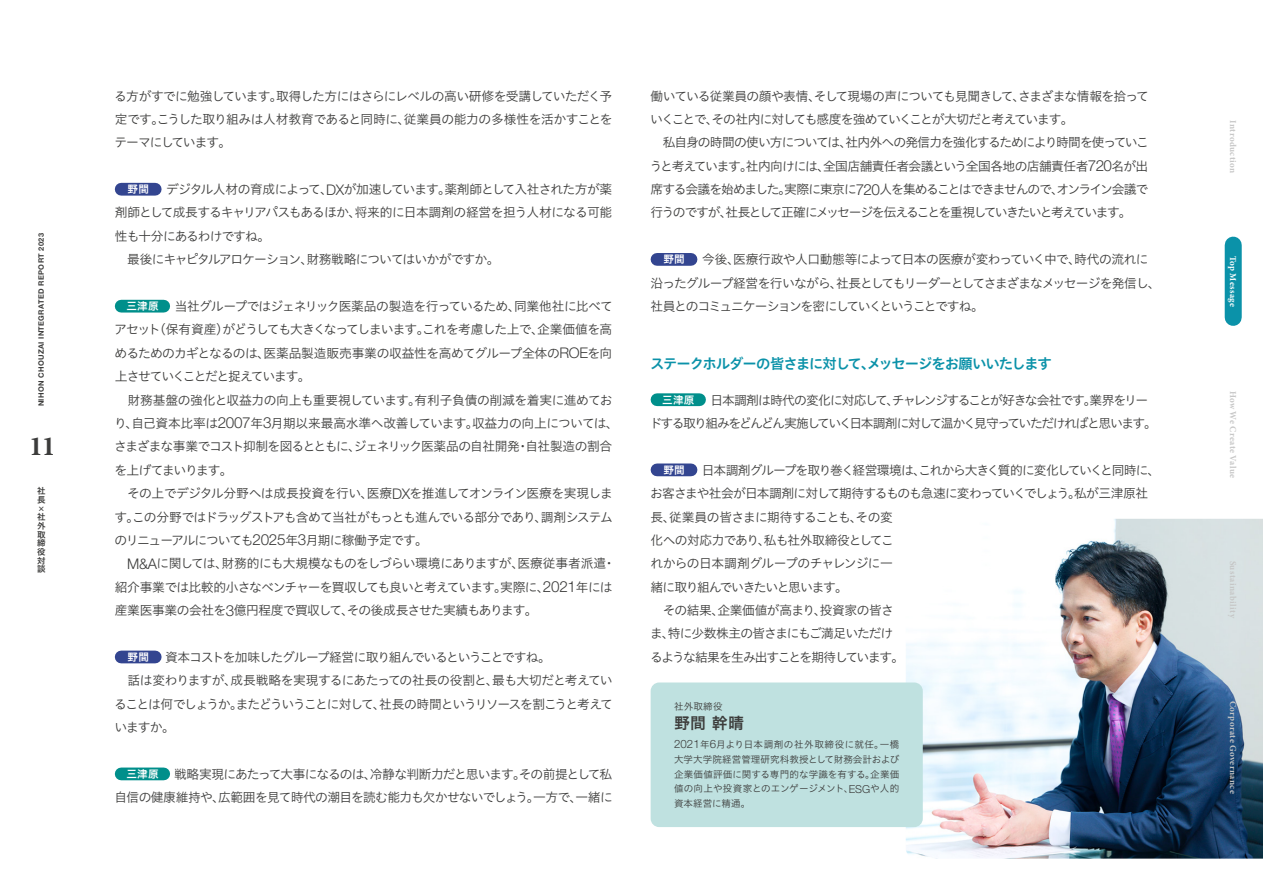
<style>
.page{position:relative;width:1263px;height:893px;background:#fff}
.page>*{position:absolute;margin:0;border:0;box-sizing:border-box;transform-origin:0 0}
.t1{font:700 27.6px "Minion Pro";color:#3c3c3b}
.t2{font:15.9px "Hiragino UD Sans Std W6";color:#3c3c3b}
.t3{font:14.4px "Hiragino UD Sans Std W6";letter-spacing:-.075em;color:#0b92a9}
.t4{font:12.75px/23.4px "Hiragino UD Sans Std W3";letter-spacing:-.07em;color:#3c3c3b}
.t5{font:12.75px/23.4px "Hiragino UD Sans Std W3";letter-spacing:-.105em;color:#3c3c3b;text-align:center}
.t6{font:10.65px "Hiragino UD Sans Std W6";letter-spacing:.02em;color:#fff}
.t7{font:9.6px/14.9px "Hiragino UD Sans Std W3";letter-spacing:.005em;color:#3c3c3b;text-align:justify}
.t8{font:700 9px "Minion Pro";letter-spacing:.035em;color:#c6c6c6}
.t9{font:700 9px "Minion Pro";letter-spacing:.035em;color:#fff}
.t10{font:8.55px/8.7px "Hiragino UD Sans Std W6";color:#3c3c3b}
.t11{font:700 7.5px "Helvetica Neue LT Std";letter-spacing:.05em;color:#3c3c3b}
.s1{font-family:"Helvetica Neue LT Std";font-weight:300;font-size:14.7px}
.s2{font-family:"Helvetica Neue LT Std";font-weight:300;font-size:15.3px}
.s3{font-family:"Hiragino UD Sans Std W6";font-size:10.65px;color:#fff}
.s4{font-family:"Helvetica Neue LT Std";font-weight:300;font-size:11.55px}
.s5{font-family:"Helvetica Neue LT Std";font-weight:300;font-size:10.95px}
</style>
<div class="page">
<div style="left:121px;top:183px;width:34px;height:13px;background:#334590"></div>
<div style="left:121px;top:300px;width:43px;height:13px;background:#008f8b"></div>
<div style="left:121px;top:651px;width:34px;height:12px;background:#334590"></div>
<div style="left:121px;top:767px;width:43px;height:13px;background:#008f8b"></div>
<div style="left:657px;top:253px;width:34px;height:13px;background:#334590"></div>
<div style="left:657px;top:393px;width:42px;height:13px;background:#008f8b"></div>
<div style="left:657px;top:463px;width:34px;height:13px;background:#334590"></div>
<img style="left:906px;top:519px;width:357px;height:340px">
<div style="left:651px;top:682px;width:272px;height:145px;background:#bfe1e0;border-radius:9px"></div>
<div style="left:1225px;top:245px;width:17px;height:72px;background:#0b92a9"></div>
<p class="t11" style="left:37px;top:406px;width:175px;rotate:-90deg">NIHON CHOUZAI INTEGRATED REPORT 2023</p>
<h1 class="t1" style="left:29px;top:427px;width:28px">11</h1>
<p class="t10" style="left:37px;top:486px;width:10px">社長×社外取締役対談</p>
<p class="t4" style="left:114px;top:83px;width:500px;text-align:justify">る方がすでに勉強しています。取得した方にはさらにレベルの高い研修を受講していただく予定です。こうした取り組みは人材教育であると同時に、従業員の能力の多様性を活かすことをテーマにしています。</p>
<p class="t6" style="left:128px;top:181px;width:23px">野間</p>
<p class="t4" style="left:115px;top:177px;width:499px;text-indent:51px">デジタル人材の育成によって、<span class="s1">DX</span>が加速しています。薬剤師として入社された方が薬剤師として成長するキャリアパスもあるほか、将来的に日本調剤の経営を担う人材になる可能性も十分にあるわけですね。<br>　最後にキャピタルアロケーション、財務戦略についてはいかがですか。</p>
<p class="t6" style="left:126px;top:298px;width:34px">三津原</p>
<p class="t4" style="left:114px;top:294px;width:506px;text-indent:61px">当社グループではジェネリック医薬品の製造を行っているため、同業他社に比べてアセット（保有資産）がどうしても大きくなってしまいます。これを考慮した上で、企業価値を高めるためのカギとなるのは、医薬品製造販売事業の収益性を高めてグループ全体の<span class="s1">ROE</span>を向上させていくことだと捉えています。<br>　財務基盤の強化と収益力の向上も重要視しています。有利子負債の削減を着実に進めており、自己資本比率は<span class="s2">2007</span>年<span class="s2">3</span>月期以来最高水準へ改善しています。収益力の向上については、さまざまな事業でコスト抑制を図るとともに、ジェネリック医薬品の自社開発・自社製造の割合を上げてまいります。<br>　その上でデジタル分野へは成長投資を行い、医療<span class="s1">DX</span>を推進してオンライン医療を実現します。この分野ではドラッグストアも含めて当社がもっとも進んでいる部分であり、調剤システムのリニューアルについても<span class="s2">2025</span>年<span class="s2">3</span>月期に稼働予定です。</p>
<p class="t4" style="left:115px;top:551px;width:502px;text-indent:12px"><span class="s1">M&amp;A</span>に関しては、財務的にも大規模なものをしづらい環境にありますが、医療従事者派遣・紹介事業では比較的小さなベンチャーを買収しても良いと考えています。実際に、<span class="s2">2021</span>年には産業医事業の会社を<span class="s2">3</span>億円程度で買収して、その後成長させた実績もあります。</p>
<p class="t6" style="left:128px;top:649px;width:23px">野間</p>
<p class="t4" style="left:114px;top:645px;width:500px;text-indent:51px">資本コストを加味したグループ経営に取り組んでいるということですね。<br>　話は変わりますが、成長戦略を実現するにあたっての社長の役割と、最も大切だと考えていることは何でしょうか。またどういうことに対して、社長の時間というリソースを割こうと考えていますか。</p>
<p class="t4" style="left:114px;top:761px;width:500px;text-align:right"><span class="s3">三津原</span> 戦略実現にあたって大事になるのは、冷静な判断力だと思います。その前提として私自信の健康維持や、広範囲を見て時代の潮目を読む能力も欠かせないでしょう。一方で、一緒に</p>
<p class="t4" style="left:650px;top:83px;width:501px">働いている従業員の顔や表情、そして現場の声についても見聞きして、さまざまな情報を拾っていくことで、その社内に対しても感度を強めていくことが大切だと考えています。<br>　私自身の時間の使い方については、社内外への発信力を強化するためにより時間を使っていこうと考えています。社内向けには、全国店舗責任者会議という全国各地の店舗責任者<span class="s2">720</span>名が出席する会議を始めました。実際に東京に<span class="s2">720</span>人を集めることはできませんので、オンライン会議で行うのですが、社長として正確にメッセージを伝えることを重視していきたいと考えています。</p>
<p class="t6" style="left:663px;top:251px;width:23px">野間</p>
<p class="t4" style="left:651px;top:247px;width:511px;text-indent:52px">今後、医療行政や人口動態等によって日本の医療が変わっていく中で、時代の流れに沿ったグループ経営を行いながら、社長としてもリーダーとしてさまざまなメッセージを発信し、社員とのコミュニケーションを密にしていくということですね。</p>
<p class="t3" style="left:650px;top:353px;width:403px">ステークホルダーの皆さまに対して、メッセージをお願いいたします</p>
<p class="t5" style="left:649px;top:387px;width:509px"><span class="s3">三津原</span> 日本調剤は時代の変化に対応して、チャレンジすることが好きな会社です。業界をリー<br>ドする取り組みをどんどん実施していく日本調剤に対して温かく見守っていただければと思います。</p>
<p class="t6" style="left:663px;top:462px;width:23px">野間</p>
<p class="t4" style="left:650px;top:457px;width:512px;text-indent:51px">日本調剤グループを取り巻く経営環境は、これから大きく質的に変化していくと同時に、お客さまや社会が日本調剤に対して期待するものも急速に変わっていくでしょう。私が三津原社</p>
<p class="t4" style="left:650px;top:504px;width:256px">長、従業員の皆さまに期待することも、その変化への対応力であり、私も社外取締役としてこれからの日本調剤グループのチャレンジに一緒に取り組んでいきたいと思います。<br>　その結果、企業価値が高まり、投資家の皆さま、特に少数株主の皆さまにもご満足いただけるような結果を生み出すことを期待しています。</p>
<p class="t7" style="left:674px;top:698px;width:50px">社外取締役</p>
<p class="t2" style="left:674px;top:710px;width:72px">野間幹晴</p>
<p class="t7" style="left:674px;top:736px;width:227px"><span class="s4">2021</span>年<span class="s4">6</span>月より日本調剤の社外取締役に就任。一橋大学大学院経営管理研究科教授として財務会計および企業価値評価に関する専門的な学識を有する。企業価値の向上や投資家とのエンゲージメント、<span class="s5">ESG</span>や人的資本経営に精通。</p>
<p class="t8" style="left:1239px;top:120px;width:55px;rotate:90deg">Introduction</p>
<p class="t9" style="left:1239px;top:256px;width:53px;rotate:90deg">Top Message</p>
<p class="t8" style="left:1239px;top:391px;width:89px;rotate:90deg">How We Create Value</p>
<p class="t8" style="left:1239px;top:560px;width:59px;rotate:90deg">Sustainability</p>
<p class="t8" style="left:1239px;top:701px;width:94px;rotate:90deg">Corporate Governance</p>
</div>
